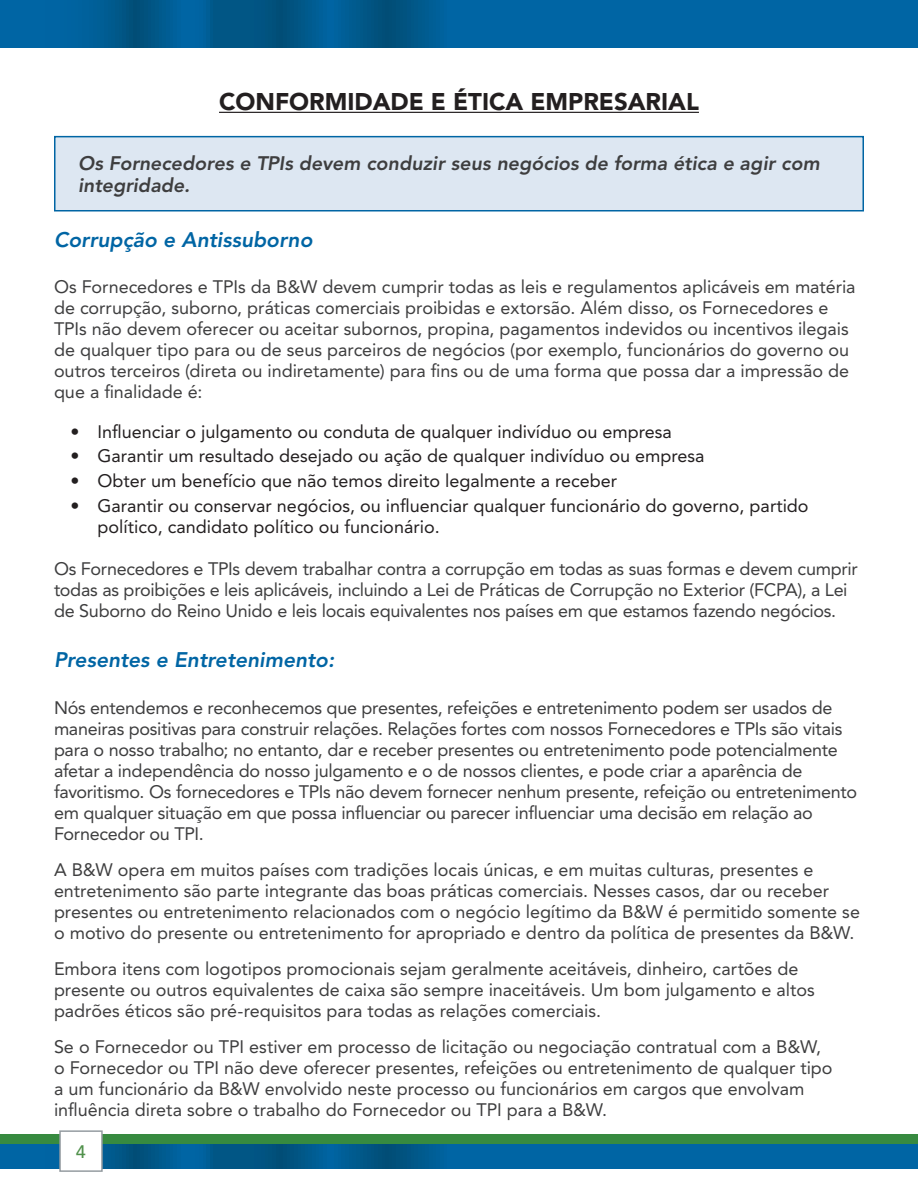
<style>
.page{position:relative;width:918px;height:1188px;background:#fff}
.page>*{position:absolute;margin:0;border:0;box-sizing:border-box;transform-origin:0 0}
.t1{font:900 24px "Avenir LT Std";color:#231f20}
.t2{font:italic 800 21px "Avenir LT Std";color:#0065a4}
.t3{font:italic 800 19.5px/21.6px "Avenir LT Std";letter-spacing:.005em;color:#3e3e3f}
.t4{font:18px/21px "Avenir LT Std";letter-spacing:-.005em;color:#3e3e3f}
.t5{font:18px/21.6px "Avenir LT Std";color:#231f20}
.t6{font:500 18px "Avenir LT Std";color:#50914b}
</style>
<div class="page">
<svg style="left:0;top:0;width:918px;height:48px;background:#00609a"></svg>
<svg style="left:0;top:1144px;width:917px;height:25px;background:#006099"></svg>
<div style="left:0;top:1135px;width:918px;height:9px;background:#378a40"></div>
<svg style="left:917px;top:1144px;width:1px;height:25px"></svg>
<div style="left:59px;top:1130px;width:44px;height:42px;background:#fff;border:2px solid #959ca1"></div>
<hr style="left:219px;top:112px;width:480px;height:1px;background:#231f20">
<div style="left:55px;top:137px;width:808px;height:74px;background:#dde7f2"></div>
<div style="left:54px;top:136px;width:810px;height:76px;border:2px solid #0065a4"></div>
<h1 class="t1" style="left:219px;top:87px;width:481px">CONFORMIDADE E ÉTICA EMPRESARIAL</h1>
<p class="t3" style="left:78px;top:153px;width:743px">Os Fornecedores e TPIs devem conduzir seus negócios de forma ética e agir com integridade.</p>
<p class="t2" style="left:54px;top:227px;width:260px">Corrupção e Antissuborno</p>
<p class="t4" style="left:54px;top:276px;width:803px">Os Fornecedores e TPIs da B&amp;W devem cumprir todas as leis e regulamentos aplicáveis em matéria de corrupção, suborno, práticas comerciais proibidas e extorsão. Além disso, os Fornecedores e TPIs não devem oferecer ou aceitar subornos, propina, pagamentos indevidos ou incentivos ilegais de qualquer tipo para ou de seus parceiros de negócios (por exemplo, funcionários do governo ou outros terceiros (direta ou indiretamente) para fins ou de uma forma que possa dar a impressão de que a finalidade é:</p>
<p class="t5" style="left:71px;top:421px;width:603px">• Influenciar o julgamento ou conduta de qualquer indivíduo ou empresa</p>
<p class="t5" style="left:71px;top:445px;width:636px">• Garantir um resultado desejado ou ação de qualquer indivíduo ou empresa</p>
<p class="t5" style="left:71px;top:470px;width:548px">• Obter um benefício que não temos direito legalmente a receber</p>
<p class="t5" style="left:98px;top:495px;width:713px;text-indent:-27px">• Garantir ou conservar negócios, ou influenciar qualquer funcionário do governo, partido político, candidato político ou funcionário.</p>
<p class="t4" style="left:54px;top:559px;width:805px">Os Fornecedores e TPIs devem trabalhar contra a corrupção em todas as suas formas e devem cumprir todas as proibições e leis aplicáveis, incluindo a Lei de Práticas de Corrupção no Exterior (FCPA), a Lei de Suborno do Reino Unido e leis locais equivalentes nos países em que estamos fazendo negócios.</p>
<p class="t2" style="left:54px;top:648px;width:282px">Presentes e Entretenimento:</p>
<p class="t4" style="left:54px;top:697px;width:805px">Nós entendemos e reconhecemos que presentes, refeições e entretenimento podem ser usados de maneiras positivas para construir relações. Relações fortes com nossos Fornecedores e TPIs são vitais para o nosso trabalho; no entanto, dar e receber presentes ou entretenimento pode potencialmente afetar a independência do nosso julgamento e o de nossos clientes, e pode criar a aparência de favoritismo. Os fornecedores e TPIs não devem fornecer nenhum presente, refeição ou entretenimento em qualquer situação em que possa influenciar ou parecer influenciar uma decisão em relação ao Fornecedor ou TPI.</p>
<p class="t4" style="left:54px;top:859px;width:808px">A B&amp;W opera em muitos países com tradições locais únicas, e em muitas culturas, presentes e entretenimento são parte integrante das boas práticas comerciais. Nesses casos, dar ou receber presentes ou entretenimento relacionados com o negócio legítimo da B&amp;W é permitido somente se o motivo do presente ou entretenimento for apropriado e dentro da política de presentes da B&amp;W.</p>
<p class="t4" style="left:54px;top:958px;width:762px">Embora itens com logotipos promocionais sejam geralmente aceitáveis, dinheiro, cartões de presente ou outros equivalentes de caixa são sempre inaceitáveis. Um bom julgamento e altos padrões éticos são pré-requisitos para todas as relações comerciais.</p>
<p class="t4" style="left:54px;top:1036px;width:780px">Se o Fornecedor ou TPI estiver em processo de licitação ou negociação contratual com a B&amp;W, o Fornecedor ou TPI não deve oferecer presentes, refeições ou entretenimento de qualquer tipo a um funcionário da B&amp;W envolvido neste processo ou funcionários em cargos que envolvam influência direta sobre o trabalho do Fornecedor ou TPI para a B&amp;W.</p>
<p class="t6" style="left:76px;top:1141px;width:12px">4</p>
</div>
